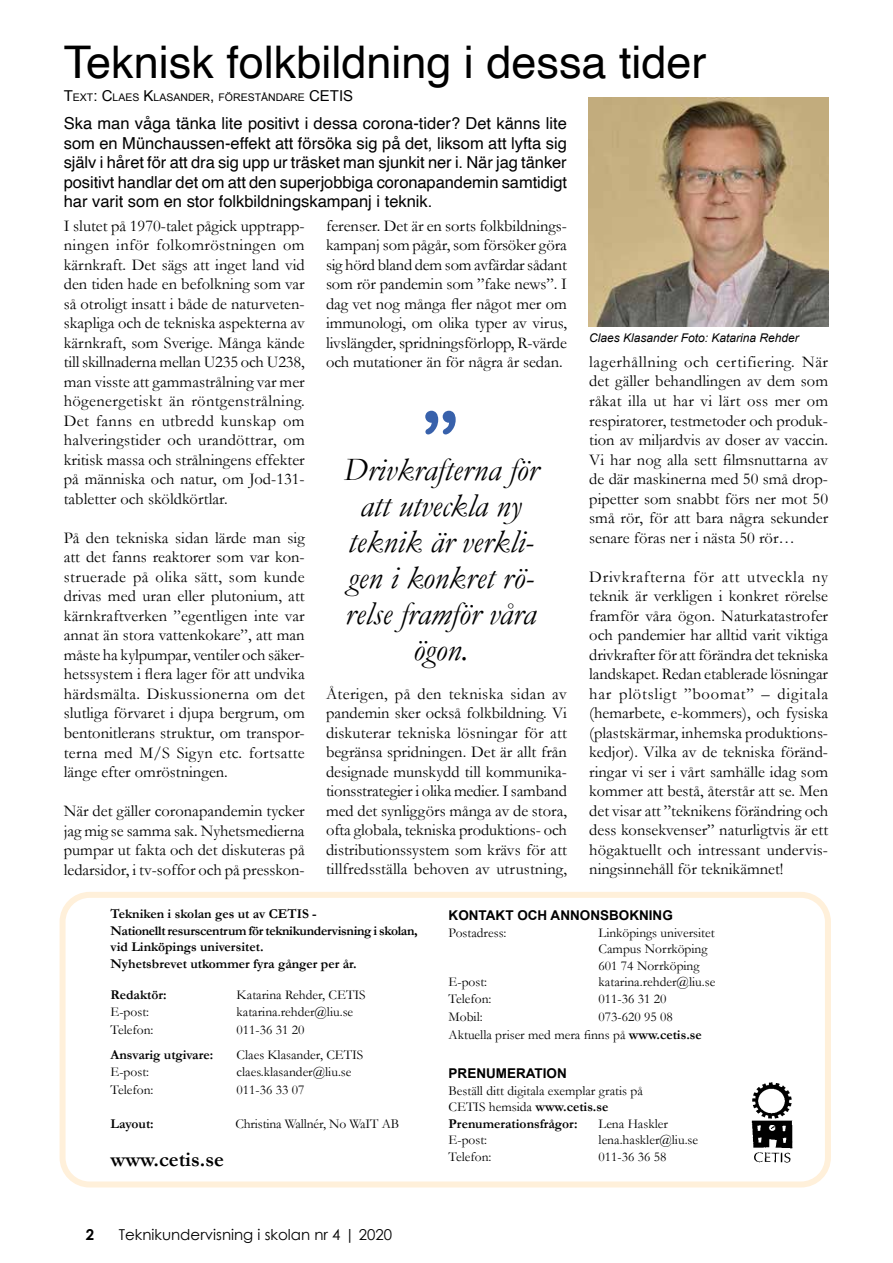
<style>
.page{position:relative;width:893px;height:1263px;background:#fff}
.page>*{position:absolute;margin:0;border:0;box-sizing:border-box;transform-origin:0 0}
.t1{font:81px "Arial Rounded MT Bold";color:#3861ab}
.t2{font:45px "Helvetica";color:#000}
.t3{font:italic 33px/36px "Garamond";color:#000;text-align:center}
.t4{font:700 21px "Garamond";color:#000}
.t5{font:16.5px/19.5px "Garamond";color:#000;text-align:justify}
.t6{font:16.5px/19.5px "Helvetica";color:#000;text-align:justify}
.t7{font:15px "Century Gothic";color:#000}
.t8{font:700 15px "Century Gothic";color:#000}
.t9{font:13.5px/16.5px "Garamond";color:#000}
.t10{font:700 13.5px/16.5px "Garamond";color:#000}
.t11{font:700 13.5px "Arial";color:#000}
.t12{font:italic 12px "Arial";color:#000}
.t13{font:10.5px "Arial";color:#000}
.s1{font-size:15px}
.s2{font-weight:700}
</style>
<div class="page">
<img style="left:588px;top:98px;width:240px;height:228px">
<div style="left:60px;top:892px;width:771px;height:295px;border:6px solid #fff0da;border-radius:27px"></div>
<img style="left:751px;top:1082px;width:42px;height:81px">
<h2 class="t2" style="left:64px;top:27px;width:644px">Teknisk folkbildning i dessa tider</h2>
<p class="t13" style="left:64px;top:91px;width:289px"><span class="s1">T</span>EXT<span class="s1">: C</span>LAES <span class="s1">K</span>LASANDER<span class="s1">,</span> FÖRESTÅNDARE <span class="s1">CETIS</span></p>
<p class="t6" style="left:64px;top:114px;width:505px">Ska man våga tänka lite positivt i dessa corona-tider? Det känns lite som en Münchaussen-effekt att försöka sig på det, liksom att lyfta sig själv i håret för att dra sig upp ur träsket man sjunkit ner i. När jag tänker positivt handlar det om att den superjobbiga coronapandemin samtidigt har varit som en stor folkbildningskampanj i teknik.</p>
<p class="t5" style="left:326px;top:215px;width:242px">ferenser. Det är en sorts folkbildnings&shy;kampanj som pågår, som försöker göra sig hörd bland dem som avfärdar sådant som rör pandemin som ”fake news”. I dag vet nog många fler något mer om immunologi, om olika typer av virus, livslängder, spridningsförlopp, R-värde och mutationer än för några år sedan.</p>
<p class="t5" style="left:64px;top:215px;width:242px">I slutet på 1970-talet pågick upptrapp&shy;ningen inför folkomröstningen om kärnkraft. Det sägs att inget land vid den tiden hade en befolkning som var så otroligt insatt i både de naturveten&shy;skapliga och de tekniska aspekterna av kärnkraft, som Sverige. Många kände till skillnaderna mellan U235 och U238, man visste att gammastrålning var mer högenergetiskt än röntgenstrålning.<br>Det fanns en utbredd kunskap om halveringstider och urandöttrar, om kritisk massa och strålningens effekter på människa och natur, om Jod-131- tabletter och sköldkörtlar.</p>
<p class="t5" style="left:64px;top:528px;width:243px">På den tekniska sidan lärde man sig att det fanns reaktorer som var kon&shy;struerade på olika sätt, som kunde drivas med uran eller plutonium, att kärnkraftverken ”egentligen inte var annat än stora vattenkokare”, att man måste ha kylpumpar, ventiler och säker&shy;hetssystem i flera lager för att undvika härdsmälta. Diskussionerna om det slutliga förvaret i djupa bergrum, om bentonitlerans struktur, om transpor&shy;terna med M/S Sigyn etc. fortsatte länge efter omröstningen.</p>
<p class="t5" style="left:64px;top:801px;width:242px">När det gäller coronapandemin tycker jag mig se samma sak. Nyhetsmedierna pumpar ut fakta och det diskuteras på ledarsidor, i tv-soffor och på presskon-</p>
<h1 class="t1" style="left:422px;top:393px;width:39px">”</h1>
<h3 class="t3" style="left:343px;top:450px;width:196px">Drivkrafterna för</h3>
<h3 class="t3" style="left:345px;top:486px;width:193px">att utveckla ny teknik är verkli&shy;gen i konkret rö&shy;relse framför våra ögon.</h3>
<p class="t5" style="left:326px;top:684px;width:242px">Återigen, på den tekniska sidan av pandemin sker också folkbildning. Vi diskuterar tekniska lösningar för att begränsa spridningen. Det är allt från designade munskydd till kommunika&shy;tionsstrategier i olika medier. I samband med det synliggörs många av de stora, ofta globala, tekniska produktions- och distributionssystem som krävs för att tillfredsställa behoven av utrustning,</p>
<p class="t12" style="left:589px;top:330px;width:211px">Claes Klasander Foto: Katarina Rehder</p>
<p class="t5" style="left:589px;top:352px;width:240px">lagerhållning och certifiering. När det gäller behandlingen av dem som råkat illa ut har vi lärt oss mer om respiratorer, testmetoder och produk&shy;tion av miljardvis av doser av vaccin.<br>Vi har nog alla sett filmsnuttarna av de där maskinerna med 50 små drop&shy;pipetter som snabbt förs ner mot 50 små rör, för att bara några sekunder senare föras ner i nästa 50 rör…</p>
<p class="t5" style="left:589px;top:566px;width:240px">Drivkrafterna för att utveckla ny teknik är verkligen i konkret rörelse framför våra ögon. Naturkatastrofer och pandemier har alltid varit viktiga drivkrafter för att förändra det tekniska landskapet. Redan etablerade lösningar har plötsligt ”boomat” – digitala (hemarbete, e-kommers), och fysiska (plastskärmar, inhemska produktions&shy;kedjor). Vilka av de tekniska föränd&shy;ringar vi ser i vårt samhälle idag som kommer att bestå, återstår att se. Men det visar att ”teknikens förändring och dess konsekvenser” naturligtvis är ett högaktuellt och intressant undervis&shy;ningsinnehåll för teknikämnet!</p>
<p class="t10" style="left:111px;top:906px;width:309px">Tekniken i skolan ges ut av CETIS -<br>Nationellt resurscentrum för teknikundervisning i skolan, vid Linköpings universitet.<br>Nyhetsbrevet utkommer fyra gånger per år.</p>
<p class="t10" style="left:111px;top:987px;width:58px">Redaktör:</p>
<p class="t9" style="left:237px;top:986px;width:131px">Katarina Rehder, CETIS</p>
<p class="t9" style="left:111px;top:1003px;width:40px">E-post:</p>
<p class="t9" style="left:237px;top:1003px;width:118px">katarina.rehder@liu.se</p>
<p class="t9" style="left:111px;top:1021px;width:44px">Telefon:</p>
<p class="t9" style="left:237px;top:1021px;width:69px">011-36 31 20</p>
<p class="t10" style="left:111px;top:1047px;width:104px">Ansvarig utgivare:</p>
<p class="t9" style="left:237px;top:1046px;width:128px">Claes Klasander, CETIS</p>
<p class="t9" style="left:111px;top:1063px;width:40px">E-post:</p>
<p class="t9" style="left:237px;top:1063px;width:116px">claes.klasander@liu.se</p>
<p class="t9" style="left:111px;top:1081px;width:44px">Telefon:</p>
<p class="t9" style="left:237px;top:1081px;width:69px">011-36 33 07</p>
<p class="t10" style="left:111px;top:1116px;width:45px">Layout:</p>
<p class="t9" style="left:235px;top:1115px;width:165px">Christina Wallnér, No WaIT AB</p>
<p class="t4" style="left:111px;top:1145px;width:115px">www.cetis.se</p>
<p class="t8" style="left:86px;top:1223px;width:10px">2</p>
<p class="t7" style="left:119px;top:1224px;width:275px">Teknikundervisning i skolan nr 4 | 2020</p>
<p class="t11" style="left:449px;top:907px;width:226px">KONTAKT OCH ANNONSBOKNING</p>
<p class="t9" style="left:449px;top:924px;width:60px">Postadress:</p>
<p class="t9" style="left:599px;top:924px;width:118px">Linköpings universitet<br>Campus Norrköping<br>601 74 Norrköping</p>
<p class="t9" style="left:449px;top:973px;width:40px">E-post:</p>
<p class="t9" style="left:599px;top:973px;width:118px">katarina.rehder@liu.se</p>
<p class="t9" style="left:449px;top:990px;width:44px">Telefon:</p>
<p class="t9" style="left:599px;top:990px;width:69px">011-36 31 20</p>
<p class="t9" style="left:449px;top:1008px;width:36px">Mobil:</p>
<p class="t9" style="left:449px;top:1007px;width:255px;line-height:18px;text-indent:150px">073-620 95 08<br>Aktuella priser med mera finns på <span class="s2">www.cetis.se</span></p>
<p class="t11" style="left:449px;top:1065px;width:120px">PRENUMERATION</p>
<p class="t9" style="left:449px;top:1082px;width:196px">Beställ ditt digitala exemplar gratis på<br>CETIS hemsida <span class="s2">www.cetis.se<br>Prenumerationsfrågor:</span></p>
<p class="t9" style="left:599px;top:1115px;width:71px">Lena Haskler</p>
<p class="t9" style="left:449px;top:1132px;width:40px">E-post:</p>
<p class="t9" style="left:599px;top:1132px;width:101px">lena.haskler@liu.se</p>
<p class="t9" style="left:449px;top:1148px;width:44px">Telefon:</p>
<p class="t9" style="left:599px;top:1148px;width:69px">011-36 36 58</p>
</div>
